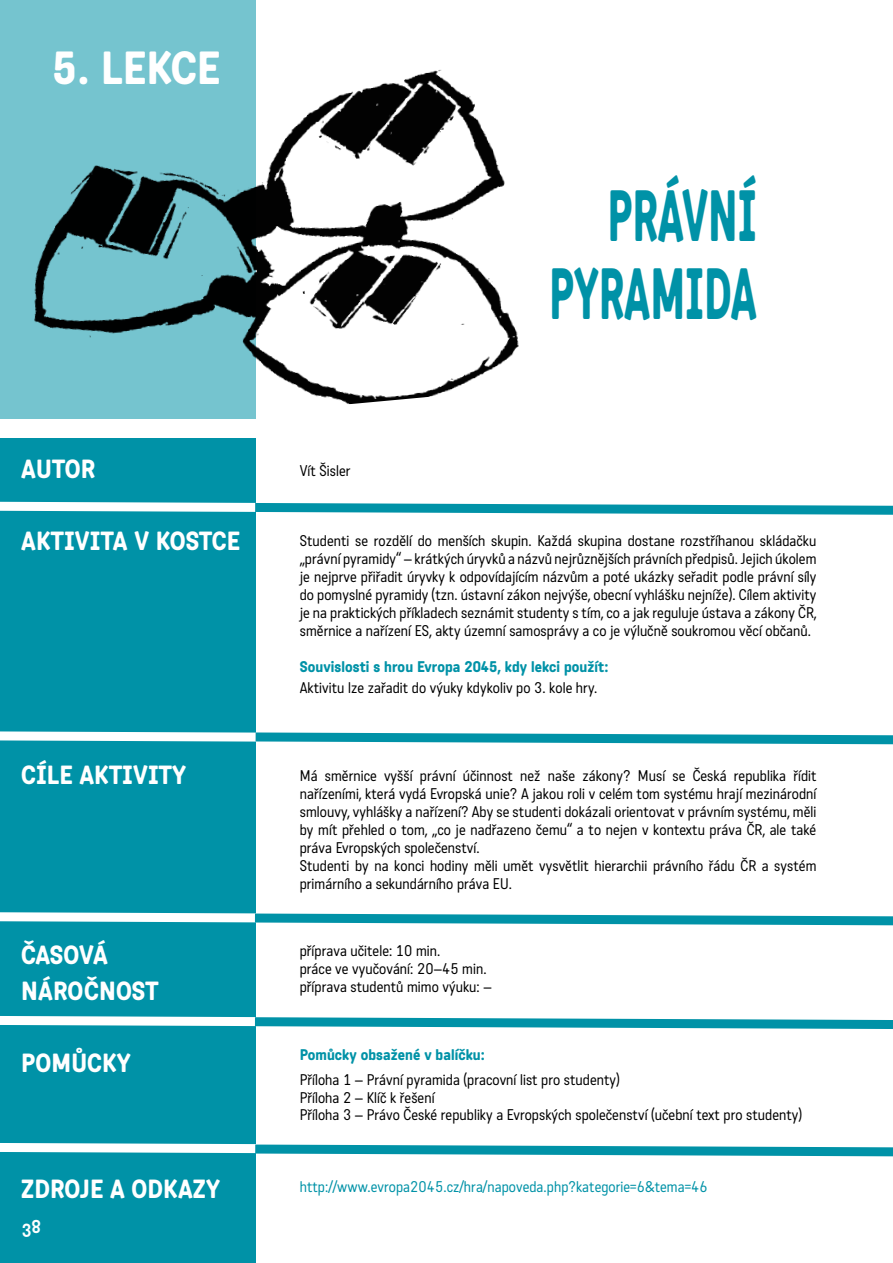
<style>
.page{position:relative;width:893px;height:1263px;background:#fff}
.page>*{position:absolute;margin:0;border:0;box-sizing:border-box;transform-origin:0 0}
.t1{font:500 70.2px/78px "Katarine Std";color:#0092a7;text-align:right;scale:.64 1}
.t2{font:500 45px "Katarine Std";color:#fff}
.t3{font:500 25.5px/36px "Katarine Std";letter-spacing:.005em;color:#fff}
.t4{font:700 18px "Katarine Std";color:#fff}
.t5{font:15px/18px "Katarine Std";letter-spacing:.005em;color:#000}
.t6{font:500 15px "Katarine Std";letter-spacing:.005em;color:#0092a7}
.t7{font:15px "Katarine Std";letter-spacing:.005em;color:#0092a7}
</style>
<div class="page">
<div style="left:0;top:0;width:255px;height:419px;background:#75c4cf"></div>
<div style="left:0;top:438px;width:255px;height:825px;background:#0092a7"></div>
<svg style="left:0;top:497px;width:893px;height:22px"></svg>
<svg style="left:0;top:727px;width:893px;height:22px"></svg>
<svg style="left:0;top:908px;width:893px;height:22px"></svg>
<img style="left:34px;top:36px;width:485px;height:383px">
<svg style="left:0;top:1011px;width:893px;height:23px"></svg>
<svg style="left:0;top:1138px;width:893px;height:23px"></svg>
<h2 class="t2" style="left:51px;top:37px;width:171px">5. LEKCE</h2>
<h3 class="t3" style="left:21px;top:450px;width:75px">AUTOR</h3>
<h3 class="t3" style="left:21px;top:522px;width:220px">AKTIVITA V KOSTCE</h3>
<h3 class="t3" style="left:21px;top:756px;width:166px">CÍLE AKTIVITY</h3>
<h3 class="t3" style="left:21px;top:936px;width:139px">ČASOVÁ<br>NÁROČNOST</h3>
<h3 class="t3" style="left:21px;top:1044px;width:111px">POMŮCKY</h3>
<h3 class="t3" style="left:21px;top:1170px;width:200px">ZDROJE A ODKAZY</h3>
<p class="t4" style="left:22px;top:1214px;width:20px">38</p>
<p class="t5" style="left:300px;top:462px;width:52px">Vít Šisler</p>
<h1 class="t1" style="left:549px;top:174px;width:326px">PRÁVNÍ<br>PYRAMIDA</h1>
<p class="t5" style="left:300px;top:532px;width:518px;text-align:justify">Studenti se rozdělí do menších skupin. Každá skupina dostane rozstříhanou skládačku „právní pyramidy“ – krátkých úryvků a názvů nejrůznějších právních předpisů. Jejich úkolem je nejprve přiřadit úryvky k odpovídajícím názvům a poté ukázky seřadit podle právní síly do pomyslné pyramidy (tzn. ústavní zákon nejvýše, obecní vyhlášku nejníže). Cílem aktivity je na praktických příkladech seznámit studenty s tím, co a jak reguluje ústava a zákony ČR, směrnice a nařízení ES, akty územní samosprávy a co je výlučně soukromou věcí občanů.</p>
<p class="t6" style="left:300px;top:657px;width:310px">SOUVISLOSTI S HROU EVROPA 2045, KDY LEKCI POUŽÍT:</p>
<p class="t5" style="left:300px;top:679px;width:299px">Aktivitu lze zařadit do výuky kdykoliv po 3. kole hry.</p>
<p class="t5" style="left:300px;top:766px;width:518px">Má směrnice vyšší právní účinnost než naše zákony? Musí se Česká republika řídit nařízeními, která vydá Evropská unie? A jakou roli v celém tom systému hrají mezinárodní smlouvy, vyhlášky a nařízení? Aby se studenti dokázali orientovat v právním systému, měli by mít přehled o tom, „co je nadřazeno čemu“ a to nejen v kontextu práva ČR, ale také práva Evropských společenství.<br>Studenti by na konci hodiny měli umět vysvětlit hierarchii právního řádu ČR a systém primárního a sekundárního práva EU.</p>
<p class="t5" style="left:300px;top:941px;width:193px">příprava učitele: 10 min.<br>práce ve vyučování: 20–45 min. příprava studentů mimo výuku: –</p>
<p class="t6" style="left:300px;top:1044px;width:187px">POMŮCKY OBSAŽENÉ V BALÍČKU:</p>
<p class="t5" style="left:300px;top:1071px;width:322px">Příloha 1 – Právní pyramida (pracovní list pro studenty)<br>Příloha 2 – Klíč k řešení</p>
<p class="t5" style="left:300px;top:1106px;width:504px">Příloha 3 – Právo České republiky a Evropských společenství (učební text pro studenty)</p>
<p class="t7" style="left:300px;top:1177px;width:409px">http://www.evropa2045.cz/hra/napoveda.php?kategorie=6&amp;tema=46</p>
</div>
